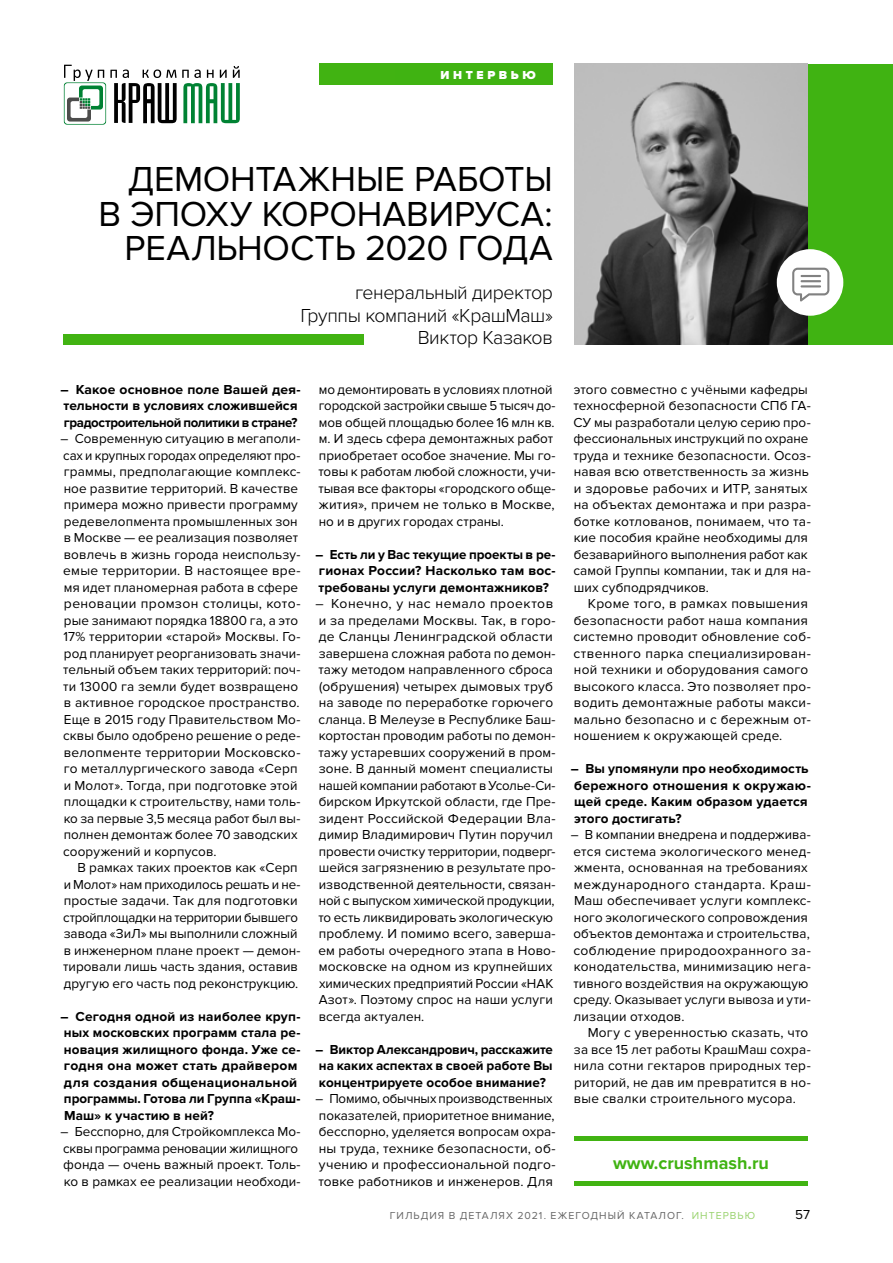
<style>
.page{position:relative;width:893px;height:1263px;background:#fff}
.page>*{position:absolute;margin:0;border:0;box-sizing:border-box;transform-origin:0 0}
.t1{font:36px/34.5px "Proxima Nova";letter-spacing:-.01em;color:#000;text-align:right}
.t2{font:300 19.5px/22.5px "Proxima Nova";letter-spacing:-.02em;color:#000;text-align:right}
.t3{font:700 18px "Proxima Nova";color:#40b312}
.t4{font:13.5px/16.5px "Proxima Nova";letter-spacing:.005em;color:#000}
.t5{font:700 13.5px/16.5px "Proxima Nova";letter-spacing:.01em;color:#000}
.t6{font:900 12px "Proxima Nova";letter-spacing:.3em;color:#fff}
.t7{font:10.5px "Proxima Nova";letter-spacing:.1em;color:#676767}
.t8{font:10.5px "Proxima Nova";color:#9ad36f}
.s1{color:#9ad36f}
</style>
<div class="page">
<div style="left:808px;top:64px;width:85px;height:280px;background:#40b312"></div>
<img style="left:574px;top:64px;width:234px;height:280px">
<div style="left:319px;top:64px;width:234px;height:21px;background:#41b312"></div>
<div style="left:64px;top:334px;width:300px;height:10px;background:#41b312"></div>
<div style="left:777px;top:249px;width:66px;height:67px;background:#fff;border-radius:50%"></div>
<svg style="left:792px;top:268px;width:37px;height:33px"></svg>
<hr style="left:801px;top:275px;width:20px;height:2px;background:#818181">
<hr style="left:801px;top:280px;width:20px;height:2px;background:#818181">
<hr style="left:801px;top:285px;width:20px;height:2px;background:#818181">
<hr style="left:574px;top:1182px;width:234px;height:4px;background:#41b312">
<div style="left:574px;top:1136px;width:234px;height:5px;background:#41b312"></div>
<svg style="left:64px;top:65px;width:176px;height:60px"></svg>
<p class="t6" style="left:441px;top:68px;width:97px">ИНТЕРВЬЮ</p>
<h1 class="t1" style="left:99px;top:163px;width:456px">ДЕМОНТАЖНЫЕ РАБОТЫ<br>В ЭПОХУ КОРОНАВИРУСА:<br>РЕАЛЬНОСТЬ 2020 ГОДА</h1>
<h2 class="t2" style="left:300px;top:282px;width:254px">генеральный директор<br>Группы компаний «КрашМаш»<br>Виктор Казаков</h2>
<p class="t5" style="left:60px;top:381px;width:242px">– Какое основное поле Вашей дея&shy;тельности в условиях сложившейся градостроительной политики в стране?</p>
<p class="t4" style="left:60px;top:431px;width:242px">– Современную ситуацию в мегаполи&shy;сах и крупных городах определяют про&shy;граммы, предполагающие комплекс&shy;ное развитие территорий. В качестве примера можно привести программу редевелопмента промышленных зон в Москве — ее реализация позволяет вовлечь в жизнь города неиспользу&shy;емые территории. В настоящее вре&shy;мя идет планомерная работа в сфере реновации промзон столицы, кото&shy;рые занимают порядка 18800 га, а это 17% территории «старой» Москвы. Го&shy;род планирует реорганизовать значи&shy;тельный объем таких территорий: поч&shy;ти 13000 га земли будет возвращено в активное городское пространство.<br>Еще в 2015 году Правительством Мо&shy;сквы было одобрено решение о реде&shy;велопменте территории Московско&shy;го металлургического завода «Серп и Молот». Тогда, при подготовке этой площадки к строительству, нами толь&shy;ко за первые 3,5 месяца работ был вы&shy;полнен демонтаж более 70 заводских сооружений и корпусов.</p>
<p class="t4" style="left:63px;top:860px;width:239px;text-indent:14px">В рамках таких проектов как «Серп и Молот» нам приходилось решать и не&shy;простые задачи. Так для подготовки стройплощадки на территории бывшего завода «ЗиЛ» мы выполнили сложный в инженерном плане проект — демон&shy;тировали лишь часть здания, оставив другую его часть под реконструкцию.</p>
<p class="t5" style="left:60px;top:1008px;width:242px">– Сегодня одной из наиболее круп&shy;ных московских программ стала ре&shy;новация жилищного фонда. Уже се&shy;годня она может стать драйвером для создания общенациональной программы. Готова ли Группа «Краш-<br>Маш» к участию в ней?</p>
<p class="t4" style="left:60px;top:1124px;width:242px">– Бесспорно, для Стройкомплекса Мо&shy;сквы программа реновации жилищного фонда — очень важный проект. Толь&shy;ко в рамках ее реализации необходи-</p>
<p class="t4" style="left:318px;top:381px;width:239px">мо демонтировать в условиях плотной городской застройки свыше 5 тысяч до&shy;мов общей площадью более 16 млн кв. м. И здесь сфера демонтажных работ приобретает особое значение. Мы го&shy;товы к работам любой сложности, учи&shy;тывая все факторы «городского обще&shy;жития», причем не только в Москве, но и в других городах страны.</p>
<p class="t5" style="left:316px;top:546px;width:242px;text-align:justify">– Есть ли у Вас текущие проекты в ре&shy;гионах России? Насколько там вос&shy;требованы услуги демонтажников?</p>
<p class="t4" style="left:316px;top:596px;width:242px">– Конечно, у нас немало проектов и за пределами Москвы. Так, в горо&shy;де Сланцы Ленинградской области завершена сложная работа по демон&shy;тажу методом направленного сброса (обрушения) четырех дымовых труб на заводе по переработке горючего сланца. В Мелеузе в Республике Баш&shy;кортостан проводим работы по демон&shy;тажу устаревших сооружений в пром&shy;зоне. В данный момент специалисты нашей компании работают в Усолье-Си&shy;бирском Иркутской области, где Пре&shy;зидент Российской Федерации Вла&shy;димир Владимирович Путин поручил провести очистку территории, подверг&shy;шейся загрязнению в результате про&shy;изводственной деятельности, связан&shy;ной с выпуском химической продукции, то есть ликвидировать экологическую проблему. И помимо всего, заверша&shy;ем работы очередного этапа в Ново&shy;московске на одном из крупнейших химических предприятий России «НАК Азот». Поэтому спрос на наши услуги всегда актуален.</p>
<p class="t5" style="left:316px;top:1041px;width:239px;text-align:justify">– Виктор Александрович, расскажите на каких аспектах в своей работе Вы концентрируете особое внимание?</p>
<p class="t4" style="left:316px;top:1091px;width:242px">– Помимо, обычных производственных показателей, приоритетное внимание, бесспорно, уделяется вопросам охра&shy;ны труда, технике безопасности, об&shy;учению и профессиональной подго&shy;товке работников и инженеров. Для</p>
<p class="t4" style="left:573px;top:381px;width:239px">этого совместно с учёными кафедры техносферной безопасности СПб ГА-СУ мы разработали целую серию про&shy;фессиональных инструкций по охране труда и технике безопасности. Осоз&shy;навая всю ответственность за жизнь и здоровье рабочих и ИТР, занятых на объектах демонтажа и при разра&shy;ботке котлованов, понимаем, что та&shy;кие пособия крайне необходимы для безаварийного выполнения работ как самой Группы компании, так и для на&shy;ших субподрядчиков.</p>
<p class="t4" style="left:573px;top:596px;width:239px;text-indent:14px">Кроме того, в рамках повышения безопасности работ наша компания системно проводит обновление соб&shy;ственного парка специализирован&shy;ной техники и оборудования самого высокого класса. Это позволяет про&shy;водить демонтажные работы макси&shy;мально безопасно и с бережным от&shy;ношением к окружающей среде.</p>
<p class="t5" style="left:571px;top:761px;width:242px">– Вы упомянули про необходимость бережного отношения к окружаю&shy;щей среде. Каким образом удается этого достигать?</p>
<p class="t4" style="left:571px;top:827px;width:242px">– В компании внедрена и поддержива&shy;ется система экологического менед&shy;жмента, основанная на требованиях международного стандарта. Краш-Маш обеспечивает услуги комплекс&shy;ного экологического сопровождения объектов демонтажа и строительства, соблюдение природоохранного за&shy;конодательства, минимизацию нега&shy;тивного воздействия на окружающую среду. Оказывает услуги вывоза и ути&shy;лизации отходов.</p>
<p class="t4" style="left:574px;top:1025px;width:238px;text-indent:14px">Могу с уверенностью сказать, что за все 15 лет работы КрашМаш сохра&shy;нила сотни гектаров природных тер&shy;риторий, не дав им превратится в но&shy;вые свалки строительного мусора.</p>
<h3 class="t3" style="left:613px;top:1153px;width:157px">www.crushmash.ru</h3>
<p class="t7" style="left:390px;top:1209px;width:311px">ГИЛЬДИЯ В ДЕТАЛЯХ 2021. ЕЖЕГОДНЫЙ КАТАЛОГ. <span class="s1">интервь</span></p>
<p class="t8" style="left:745px;top:1209px;width:12px">ю</p>
<p class="t4" style="left:795px;top:1207px;width:16px">57</p>
</div>
